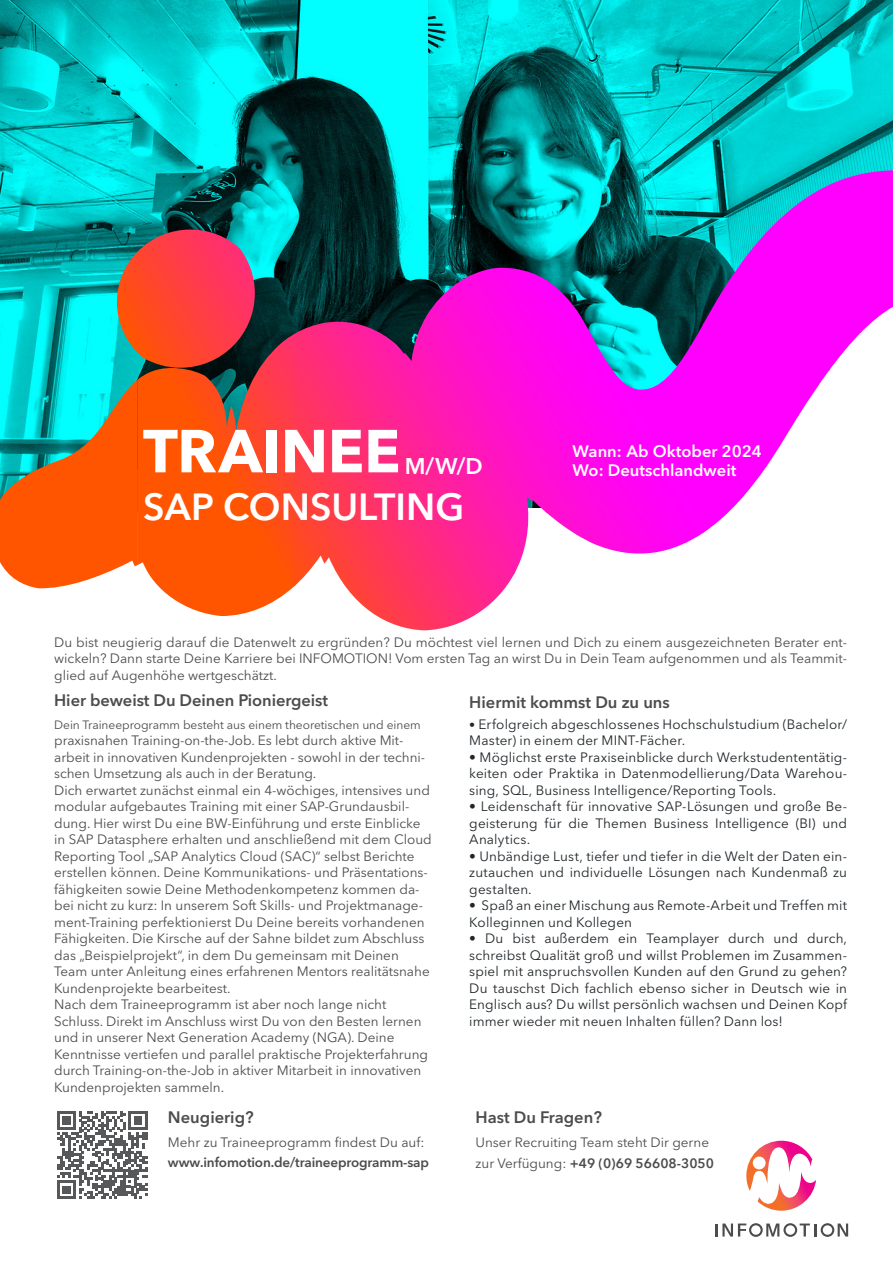
<style>
.page{position:relative;width:893px;height:1263px;background:#fff}
.page>*{position:absolute;margin:0;border:0;box-sizing:border-box;transform-origin:0 0}
.t1{font:700 60px "Avenir Next LT Pro";letter-spacing:-.005em;color:#fff}
.t2{font:600 37.5px "Avenir Next LT Pro";color:#fff}
.t3{font:600 22.5px "Avenir Next LT Pro";color:#fff}
.t4{font:600 16.5px "Avenir Next LT Pro";letter-spacing:-.005em;color:#4b4c4d}
.t5{font:600 16.5px/19.5px "Avenir Next LT Pro";color:#fff}
.t6{font:13.5px/16.5px "Avenir Next LT Pro";color:#4b4c4d}
.t7{font:13.5px/16.5px "Avenir Next LT Pro";letter-spacing:.01em;color:#212629;text-align:justify}
.t8{font:600 13.5px "Avenir Next LT Pro";letter-spacing:-.01em;color:#4b4c4d}
.t9{font:12px "Avenir Next LT Pro";letter-spacing:-.005em;color:#4b4c4d}
.s1{font-size:12px}
.s2{font-weight:600}
</style>
<div class="page">
<img style="left:0;top:0;width:893px;height:469px">
<svg style="left:661px;top:287px;width:232px;height:182px"></svg>
<img style="left:137px;top:337px;width:157px;height:279px">
<img style="left:325px;top:315px;width:189px;height:315px">
<img style="left:0;top:469px;width:138px;height:120px">
<img style="left:293px;top:323px;width:33px;height:264px">
<img style="left:514px;top:269px;width:33px;height:305px">
<img style="left:577px;top:346px;width:126px;height:208px">
<img style="left:545px;top:280px;width:33px;height:255px">
<img style="left:703px;top:252px;width:64px;height:281px">
<img style="left:30px;top:441px;width:107px;height:33px">
<img style="left:766px;top:203px;width:33px;height:264px">
<img style="left:88px;top:409px;width:49px;height:33px">
<img style="left:797px;top:185px;width:33px;height:232px">
<img style="left:113px;top:380px;width:24px;height:31px">
<img style="left:104px;top:346px;width:33px;height:33px">
<img style="left:829px;top:174px;width:33px;height:197px">
<img style="left:276px;top:334px;width:19px;height:14px">
<img style="left:577px;top:310px;width:21px;height:38px">
<img style="left:689px;top:323px;width:15px;height:25px">
<img style="left:860px;top:170px;width:33px;height:163px">
<img style="left:325px;top:284px;width:33px;height:33px">
<img style="left:426px;top:284px;width:89px;height:33px">
<img style="left:892px;top:170px;width:1px;height:138px">
<img style="left:455px;top:268px;width:60px;height:17px">
<img style="left:748px;top:232px;width:19px;height:22px">
<img style="left:117px;top:230px;width:138px;height:138px">
<svg style="left:715px;top:1223px;width:133px;height:14px"></svg>
<svg style="left:746px;top:1141px;width:70px;height:70px"></svg>
<svg style="left:57px;top:1111px;width:90px;height:88px"></svg>
<h1 class="t1" style="left:143px;top:414px;width:259px">TRAINEE</h1>
<h3 class="t3" style="left:405px;top:452px;width:80px">M/W/D</h3>
<h2 class="t2" style="left:143px;top:484px;width:323px">SAP CONSULTING</h2>
<p class="t5" style="left:573px;top:441px;width:191px">Wann: Ab Oktober 2024<br>Wo: Deutschlandweit</p>
<p class="t6" style="left:54px;top:634px;width:794px;text-align:justify">Du bist neugierig darauf die Datenwelt zu ergründen? Du möchtest viel lernen und Dich zu einem ausgezeichneten Berater ent&shy;wickeln? Dann starte Deine Karriere bei INFOMOTION! Vom ersten Tag an wirst Du in Dein Team aufgenommen und als Teammit&shy;glied auf Augenhöhe wertgeschätzt.</p>
<p class="t4" style="left:469px;top:692px;width:202px">Hiermit kommst Du zu uns</p>
<p class="t7" style="left:469px;top:716px;width:379px"><span class="s1">•</span> Erfolgreich abgeschlossenes Hochschulstudium (Bachelor/<br>Master) in einem der MINT-Fächer.</p>
<p class="t7" style="left:469px;top:749px;width:379px">• Möglichst erste Praxiseinblicke durch Werkstudententätig&shy;keiten oder Praktika in Datenmodellierung/Data Warehou&shy;sing, SQL, Business Intelligence/Reporting Tools.</p>
<p class="t7" style="left:469px;top:798px;width:379px">• Leidenschaft für innovative SAP-Lösungen und große Be&shy;geisterung für die Themen Business Intelligence (BI) und Analytics.</p>
<p class="t7" style="left:469px;top:848px;width:379px">• Unbändige Lust, tiefer und tiefer in die Welt der Daten ein&shy;zutauchen und individuelle Lösungen nach Kundenmaß zu gestalten.</p>
<p class="t7" style="left:469px;top:897px;width:379px">• Spaß an einer Mischung aus Remote-Arbeit und Treffen mit<br>Kolleginnen und Kollegen</p>
<p class="t7" style="left:469px;top:930px;width:379px">• Du bist außerdem ein Teamplayer durch und durch, schreibst Qualität groß und willst Problemen im Zusammen&shy;spiel mit anspruchsvollen Kunden auf den Grund zu gehen?<br>Du tauschst Dich fachlich ebenso sicher in Deutsch wie in Englisch aus? Du willst persönlich wachsen und Deinen Kopf immer wieder mit neuen Inhalten füllen? Dann los!</p>
<p class="t4" style="left:54px;top:690px;width:275px">Hier beweist Du Deinen Pioniergeist</p>
<p class="t9" style="left:54px;top:717px;width:368px">Dein Traineeprogramm besteht aus einem theoretischen und einem</p>
<p class="t6" style="left:54px;top:732px;width:379px">praxisnahen Training-on-the-Job. Es lebt durch aktive Mit&shy;arbeit in innovativen Kundenprojekten - sowohl in der techni&shy;schen Umsetzung als auch in der Beratung.<br>Dich erwartet zunächst einmal ein 4-wöchiges, intensives und modular aufgebautes Training mit einer SAP-Grundausbil&shy;dung. Hier wirst Du eine BW-Einführung und erste Einblicke in SAP Datasphere erhalten und anschließend mit dem Cloud Reporting Tool „SAP Analytics Cloud (SAC)“ selbst Berichte erstellen können. Deine Kommunikations- und Präsentations&shy;fähigkeiten sowie Deine Methodenkompetenz kommen da&shy;bei nicht zu kurz: In unserem Soft Skills- und Projektmanage&shy;ment-Training perfektionierst Du Deine bereits vorhandenen Fähigkeiten. Die Kirsche auf der Sahne bildet zum Abschluss das „Beispielprojekt“, in dem Du gemeinsam mit Deinen Team unter Anleitung eines erfahrenen Mentors realitätsnahe Kundenprojekte bearbeitest.<br>Nach dem Traineeprogramm ist aber noch lange nicht Schluss. Direkt im Anschluss wirst Du von den Besten lernen und in unserer Next Generation Academy (NGA). Deine Kenntnisse vertiefen und parallel praktische Projekterfahrung durch Training-on-the-Job in aktiver Mitarbeit in innovativen Kundenprojekten sammeln.</p>
<p class="t4" style="left:168px;top:1107px;width:87px">Neugierig?</p>
<p class="t6" style="left:168px;top:1134px;width:258px">Mehr zu Traineeprogramm findest Du auf:</p>
<p class="t8" style="left:168px;top:1154px;width:263px">www.infomotion.de/traineeprogramm-sap</p>
<p class="t4" style="left:476px;top:1107px;width:128px">Hast Du Fragen?</p>
<p class="t6" style="left:476px;top:1132px;width:240px;line-height:21px">Unser Recruiting Team steht Dir gerne zur Verfügung: <span class="s2">+49 (0)69 56608-3050</span></p>
</div>
